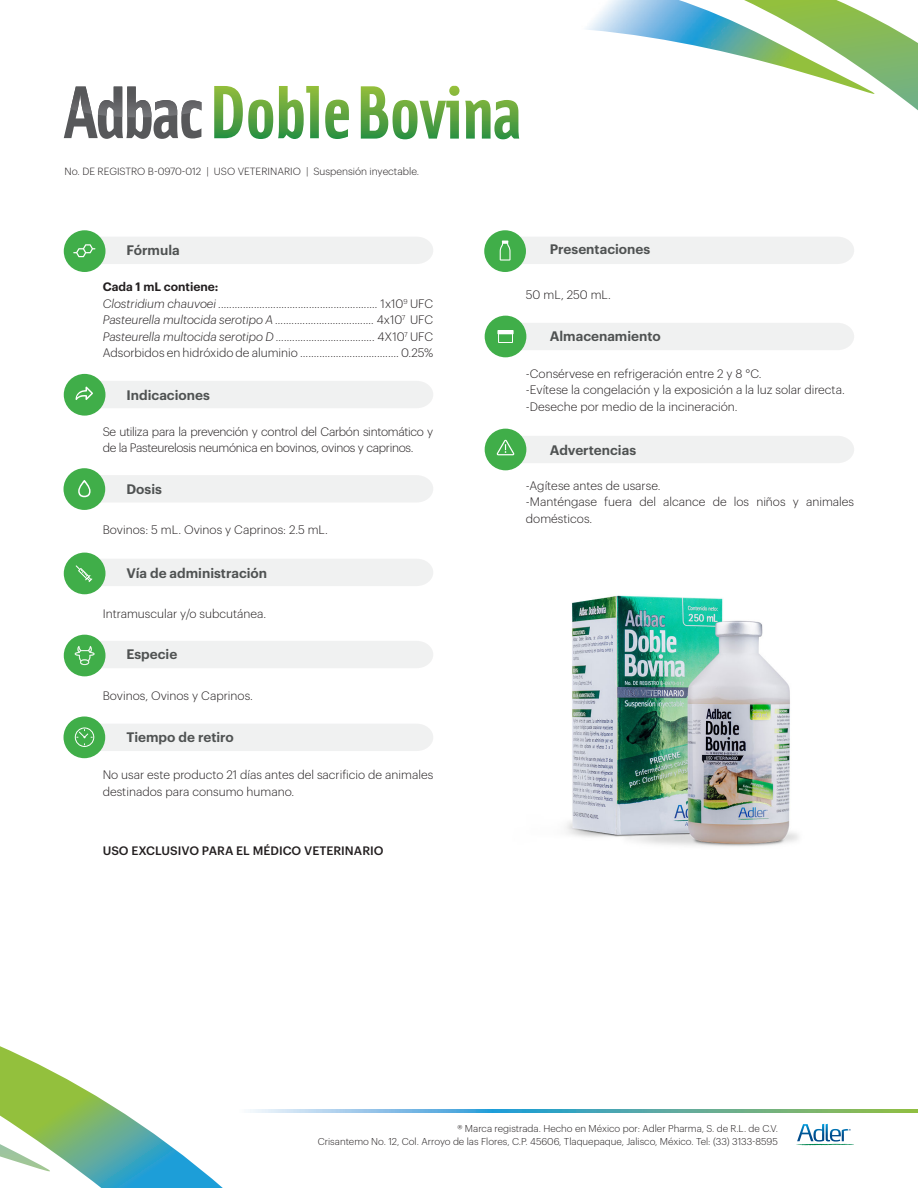
<style>
.page{position:relative;width:918px;height:1188px;background:#fff}
.page>*{position:absolute;margin:0;border:0;box-sizing:border-box;transform-origin:0 0}
.t1{font:600 13.5px "Graphik";color:#4f5252}
.t2{font:300 12px/16.5px "Graphik";color:#231f20}
.t3{font:italic 300 12px "Graphik";color:#231f20}
.t4{font:300 12px/16.5px "Graphik";letter-spacing:-.025em;color:#231f20}
.t5{font:500 12px "Graphik";color:#231f20}
.t6{font:600 12px "Graphik";color:#231f20}
.t7{font:300 10.2px "Graphik";color:#231f20}
.t8{font:300 9.75px/13.5px "Graphik";color:#231f20;text-align:right}
.s1{font-style:normal}
</style>
<div class="page">
<svg style="left:875px;top:18px;width:43px;height:93px"></svg>
<img style="left:360px;top:0;width:515px;height:94px">
<svg style="left:0;top:1046px;width:223px;height:142px"></svg>
<img style="left:149px;top:1110px;width:769px;height:3px">
<svg style="left:796px;top:1124px;width:58px;height:21px"></svg>
<div style="left:64px;top:230px;width:41px;height:42px;background:#40ae49;border-radius:50%"></div>
<svg style="left:73px;top:237px;width:360px;height:27px"></svg>
<div style="left:64px;top:374px;width:41px;height:42px;background:#40ae49;border-radius:50%"></div>
<svg style="left:75px;top:381px;width:358px;height:27px"></svg>
<div style="left:64px;top:468px;width:41px;height:42px;background:#40ae49;border-radius:50%"></div>
<svg style="left:78px;top:475px;width:355px;height:28px"></svg>
<div style="left:64px;top:553px;width:41px;height:41px;background:#40ae49;border-radius:50%"></div>
<svg style="left:75px;top:559px;width:358px;height:27px"></svg>
<div style="left:64px;top:716px;width:41px;height:42px;background:#40ae49;border-radius:50%"></div>
<svg style="left:74px;top:724px;width:359px;height:27px"></svg>
<div style="left:484px;top:230px;width:42px;height:42px;background:#40ae49;border-radius:50%"></div>
<svg style="left:499px;top:237px;width:355px;height:27px"></svg>
<div style="left:485px;top:316px;width:41px;height:41px;background:#40ae49;border-radius:50%"></div>
<svg style="left:498px;top:323px;width:356px;height:27px"></svg>
<hr style="left:497px;top:330px;width:17px;height:4px;background:#fff">
<div style="left:485px;top:429px;width:41px;height:41px;background:#40ae49;border-radius:50%"></div>
<svg style="left:496px;top:436px;width:358px;height:27px"></svg>
<img style="left:566px;top:595px;width:233px;height:252px">
<div style="left:64px;top:635px;width:41px;height:41px;background:#40ae49;border-radius:50%"></div>
<svg style="left:74px;top:641px;width:359px;height:27px"></svg>
<svg style="left:64px;top:87px;width:137px;height:52px"></svg>
<img style="left:98px;top:87px;width:24px;height:30px">
<svg style="left:214px;top:86px;width:105px;height:53px"></svg>
<svg style="left:325px;top:100px;width:24px;height:39px"></svg>
<svg style="left:361px;top:86px;width:158px;height:53px"></svg>
<p class="t7" style="left:64px;top:164px;width:356px">No. DE REGISTRO B-0970-012 | USO VETERINARIO | Suspensión inyectable.</p>
<p class="t1" style="left:126px;top:240px;width:55px">Fórmula</p>
<p class="t6" style="left:103px;top:278px;width:117px">Cada 1 mL contiene:</p>
<p class="t3" style="left:103px;top:294px;width:332px">Clostridium chauvoei .......................................................... <span class="s1">1x10</span><sup>9</sup> <span class="s1">UFC</span></p>
<p class="t3" style="left:103px;top:311px;width:332px">Pasteurella multocida serotipo A .................................... <span class="s1">4x10</span><sup>7</sup> <span class="s1">UFC</span></p>
<p class="t3" style="left:103px;top:327px;width:332px">Pasteurella multocida serotipo D .................................... <span class="s1">4X10</span><sup>7</sup> <span class="s1">UFC</span></p>
<p class="t2" style="left:103px;top:344px;width:332px">Adsorbidos en hidróxido de aluminio .................................... 0.25%</p>
<p class="t1" style="left:126px;top:384px;width:85px">Indicaciones</p>
<p class="t4" style="left:103px;top:422px;width:332px">Se utiliza para la prevención y control del Carbón sintomático y de la Pasteurelosis neumónica en bovinos, ovinos y caprinos.</p>
<p class="t1" style="left:126px;top:479px;width:37px">Dosis</p>
<p class="t2" style="left:103px;top:520px;width:227px">Bovinos: 5 mL. Ovinos y Caprinos: 2.5 mL.</p>
<p class="t1" style="left:126px;top:563px;width:142px">Vía de administración</p>
<p class="t2" style="left:103px;top:604px;width:165px">Intramuscular y/o subcutánea.</p>
<p class="t1" style="left:126px;top:644px;width:52px">Especie</p>
<p class="t2" style="left:103px;top:687px;width:152px">Bovinos, Ovinos y Caprinos.</p>
<p class="t1" style="left:126px;top:727px;width:109px">Tiempo de retiro</p>
<p class="t2" style="left:103px;top:766px;width:332px">No usar este producto 21 días antes del sacrificio de animales destinados para consumo humano.</p>
<p class="t5" style="left:103px;top:842px;width:282px">USO EXCLUSIVO PARA EL MÉDICO VETERINARIO</p>
<p class="t1" style="left:550px;top:239px;width:102px">Presentaciones</p>
<p class="t2" style="left:526px;top:286px;width:87px">50 mL, 250 mL.</p>
<p class="t1" style="left:550px;top:325px;width:113px">Almacenamiento</p>
<p class="t2" style="left:526px;top:364px;width:237px">-Consérvese en refrigeración entre 2 y 8 °C.</p>
<p class="t2" style="left:526px;top:381px;width:320px">-Evítese la congelación y la exposición a la luz solar directa.</p>
<p class="t2" style="left:526px;top:397px;width:213px">-Deseche por medio de la incineración.</p>
<p class="t1" style="left:550px;top:439px;width:88px">Advertencias</p>
<p class="t2" style="left:526px;top:476px;width:136px">-Agítese antes de usarse.</p>
<p class="t2" style="left:526px;top:493px;width:330px">-Manténgase fuera del alcance de los niños y animales domésticos.</p>
<p class="t8" style="left:318px;top:1121px;width:462px">® Marca registrada. Hecho en México por: Adler Pharma, S. de R.L. de C.V.<br>Crisantemo No. 12, Col. Arroyo de las Flores, C.P. 45606, Tlaquepaque, Jalisco, México. Tel: (33) 3133-8595</p>
</div>
